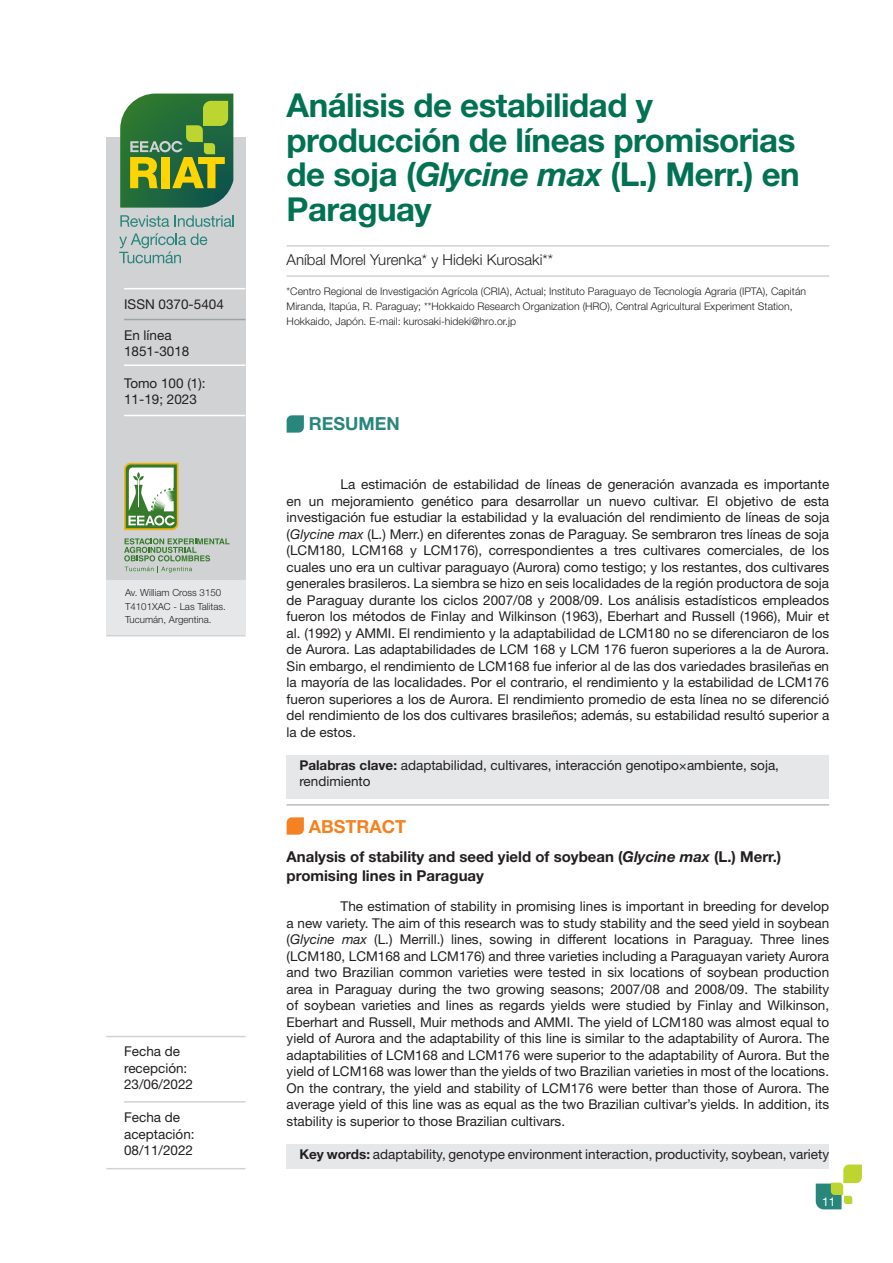
<style>
.page{position:relative;width:893px;height:1263px;background:#fff}
.page>*{position:absolute;margin:0;border:0;box-sizing:border-box;transform-origin:0 0}
.t1{font:700 33px/34.5px "Helvetica Neue LT Std";letter-spacing:-.015em;color:#007253}
.t2{font:700 18px "Helvetica Neue LT Std";color:#f58220}
.t3{font:700 18px "Helvetica Neue LT Std";color:#29867d}
.t4{font:700 15px/19.5px "Helvetica Neue LT Std";color:#231f20}
.t5{font:300 15px "Helvetica Neue LT Std";color:#231f20}
.t6{font:13.5px/16.5px "Helvetica Neue LT Std";color:#231f20}
.t7{font:12px "Helvetica Neue LT Std";color:#fff}
.t8{font:300 10.5px/15px "Helvetica Neue LT Std";color:#231f20}
.t9{font:300 9.75px/13.5px "Helvetica Neue LT Std";color:#231f20}
.s1{font-style:italic}
.s2{font-weight:700}
</style>
<div class="page">
<svg style="left:816px;top:1164px;width:46px;height:45px"></svg>
<div style="left:287px;top:755px;width:542px;height:44px;background:#e6e7e9"></div>
<div style="left:287px;top:1144px;width:542px;height:25px;background:#e6e7e9"></div>
<hr style="left:287px;top:804px;width:542px;height:2px;background:#bcbdc0">
<svg style="left:287px;top:415px;width:17px;height:18px"></svg>
<svg style="left:287px;top:817px;width:17px;height:18px"></svg>
<hr style="left:106px;top:1036px;width:139px;height:1px;background:#d1d2d4">
<hr style="left:124px;top:1101px;width:121px;height:1px;background:#d1d2d4">
<hr style="left:106px;top:1168px;width:139px;height:1px;background:#d1d2d4">
<hr style="left:287px;top:245px;width:542px;height:2px;background:#d1d2d4">
<hr style="left:287px;top:275px;width:542px;height:2px;background:#d1d2d4">
<div style="left:106px;top:580px;width:139px;height:55px;background:#e6e7e9"></div>
<hr style="left:106px;top:635px;width:139px;height:1px;background:#d1d2d4">
<div style="left:106px;top:137px;width:139px;height:443px;background:#d1d2d4"></div>
<svg style="left:124px;top:463px;width:54px;height:67px;background:#abc191"></svg>
<hr style="left:124px;top:288px;width:121px;height:1px;background:#fff">
<hr style="left:124px;top:364px;width:121px;height:2px;background:#fff">
<hr style="left:124px;top:319px;width:121px;height:1px;background:#a0a1a5">
<hr style="left:124px;top:415px;width:121px;height:1px;background:#fff">
<svg style="left:124px;top:538px;width:105px;height:35px"></svg>
<svg style="left:120px;top:215px;width:114px;height:12px"></svg>
<svg style="left:119px;top:233px;width:88px;height:30px"></svg>
<svg style="left:120px;top:94px;width:113px;height:114px;background:#57883e"></svg>
<p class="t6" style="left:124px;top:295px;width:101px">ISSN 0370-5404</p>
<p class="t6" style="left:124px;top:326px;width:67px">En línea<br>1851-3018</p>
<p class="t6" style="left:124px;top:374px;width:83px">Tomo 100 (1):<br>11-19; 2023</p>
<p class="t9" style="left:125px;top:586px;width:102px">Av. William Cross 3150<br>T4101XAC - Las Talitas.<br>Tucumán, Argentina.</p>
<p class="t6" style="left:124px;top:1043px;width:71px">Fecha de recepción:<br>23/06/2022</p>
<p class="t6" style="left:124px;top:1109px;width:72px">Fecha de aceptación:<br>08/11/2022</p>
<h1 class="t1" style="left:287px;top:87px;width:515px">Análisis de estabilidad y producción de líneas promisorias de soja (<span class="s1">Glycine max</span> (L.) Merr.) en<br>Paraguay</h1>
<p class="t5" style="left:287px;top:250px;width:268px">Aníbal Morel Yurenka* y Hideki Kurosaki**</p>
<p class="t8" style="left:287px;top:283px;width:521px">*Centro Regional de Investigación Agrícola (CRIA), Actual; Instituto Paraguayo de Tecnología Agraria (IPTA), Capitán<br>Miranda, Itapúa, R. Paraguay; **Hokkaido Research Organization (HRO), Central Agricultural Experiment Station,<br>Hokkaido, Japón. E-mail: kurosaki-hideki@hro.or.jp</p>
<h2 class="t3" style="left:309px;top:413px;width:93px">RESUMEN</h2>
<p class="t6" style="left:287px;top:476px;width:544px;text-align:justify;text-indent:54px">La estimación de estabilidad de líneas de generación avanzada es importante en un mejoramiento genético para desarrollar un nuevo cultivar. El objetivo de esta investigación fue estudiar la estabilidad y la evaluación del rendimiento de líneas de soja (<span class="s1">Glycine max</span> (L.) Merr.) en diferentes zonas de Paraguay. Se sembraron tres líneas de soja (LCM180, LCM168 y LCM176), correspondientes a tres cultivares comerciales, de los cuales uno era un cultivar paraguayo (Aurora) como testigo; y los restantes, dos cultivares generales brasileros. La siembra se hizo en seis localidades de la región productora de soja de Paraguay durante los ciclos 2007/08 y 2008/09. Los análisis estadísticos empleados fueron los métodos de Finlay and Wilkinson (1963), Eberhart and Russell (1966), Muir et al. (1992) y AMMI. El rendimiento y la adaptabilidad de LCM180 no se diferenciaron de los de Aurora. Las adaptabilidades de LCM 168 y LCM 176 fueron superiores a la de Aurora.<br>Sin embargo, el rendimiento de LCM168 fue inferior al de las dos variedades brasileñas en la mayoría de las localidades. Por el contrario, el rendimiento y la estabilidad de LCM176 fueron superiores a los de Aurora. El rendimiento promedio de esta línea no se diferenció del rendimiento de los dos cultivares brasileños; además, su estabilidad resultó superior a la de estos.</p>
<p class="t6" style="left:299px;top:757px;width:481px"><span class="s2">Palabras clave:</span> adaptabilidad, cultivares, interacción genotipo×ambiente, soja, rendimiento</p>
<h2 class="t2" style="left:309px;top:816px;width:99px">ABSTRACT</h2>
<p class="t4" style="left:287px;top:846px;width:496px">Analysis of stability and seed yield of soybean (<span class="s1">Glycine max</span> (L.) Merr.) promising lines in Paraguay</p>
<p class="t6" style="left:287px;top:898px;width:544px;text-align:justify;text-indent:54px">The estimation of stability in promising lines is important in breeding for develop a new variety. The aim of this research was to study stability and the seed yield in soybean (<span class="s1">Glycine max</span> (L.) Merrill.) lines, sowing in different locations in Paraguay. Three lines (LCM180, LCM168 and LCM176) and three varieties including a Paraguayan variety Aurora and two Brazilian common varieties were tested in six locations of soybean production area in Paraguay during the two growing seasons; 2007/08 and 2008/09. The stability of soybean varieties and lines as regards yields were studied by Finlay and Wilkinson, Eberhart and Russell, Muir methods and AMMI. The yield of LCM180 was almost equal to yield of Aurora and the adaptability of this line is similar to the adaptability of Aurora. The adaptabilities of LCM168 and LCM176 were superior to the adaptability of Aurora. But the yield of LCM168 was lower than the yields of two Brazilian varieties in most of the locations.<br>On the contrary, the yield and stability of LCM176 were better than those of Aurora. The average yield of this line was as equal as the two Brazilian cultivar’s yields. In addition, its stability is superior to those Brazilian cultivars.</p>
<p class="t6" style="left:299px;top:1145px;width:531px"><span class="s2">Key words:</span> adaptability, genotype environment interaction, productivity, soybean, variety</p>
<p class="t7" style="left:822px;top:1195px;width:15px">11</p>
</div>
